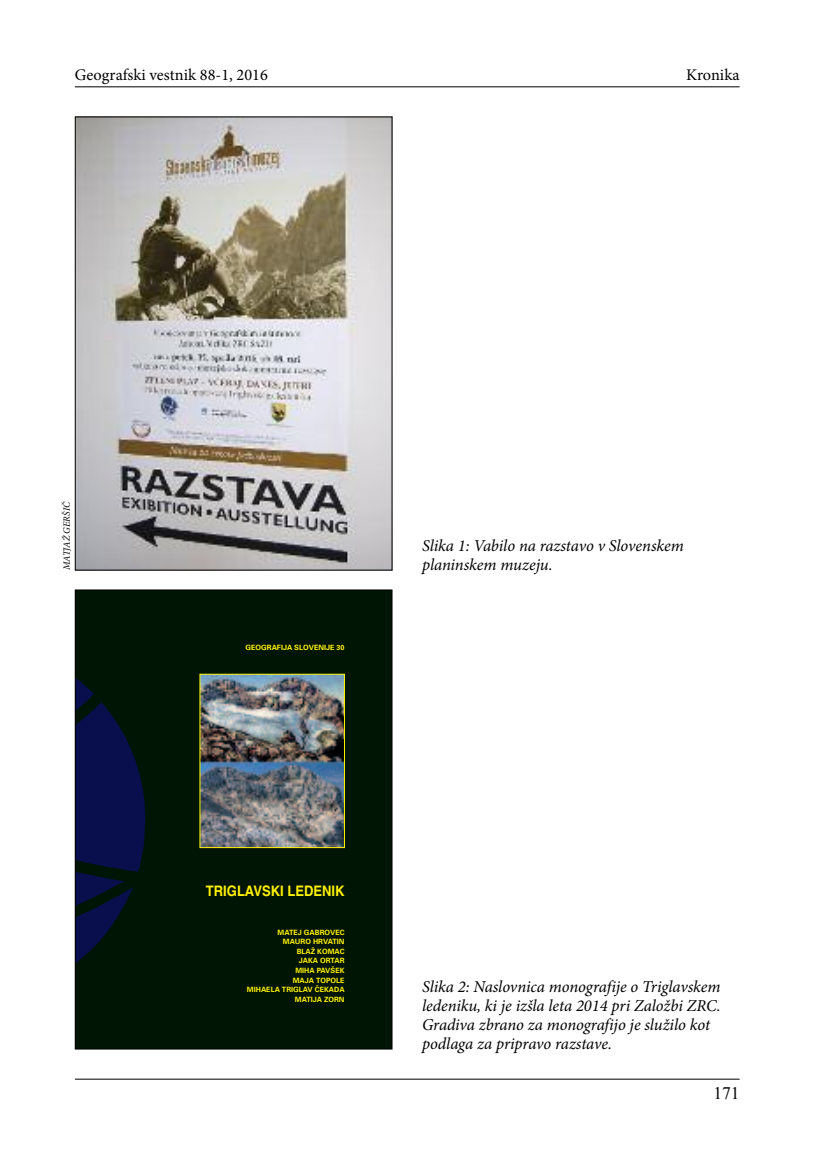
<style>
.page{position:relative;width:819px;height:1166px;background:#fff}
.page>*{position:absolute;margin:0;border:0;box-sizing:border-box;transform-origin:0 0}
.t1{font:17.5px "Times New Roman";color:#000}
.t2{font:italic 16.62px/19.1px "Minion Pro";letter-spacing:-.005em;color:#000}
.t3{font:16.28px "Minion Pro";color:#000}
.t4{font:700 14.53px "SS Helvetica";color:#fff101;scale:.9 1}
.t5{font:italic 9.62px "Minion Pro";color:#000}
.t6{font:700 7.17px/9.6px "SS Univers";color:#fff101;text-align:right}
</style>
<div class="page">
<hr style="left:75px;top:86px;width:665px;height:1px;background:#000">
<hr style="left:75px;top:1079px;width:665px;height:1px;background:#000">
<img style="left:77px;top:119px;width:313px;height:449px">
<div style="left:76px;top:590px;width:316px;height:458px;background:#001504"></div>
<svg style="left:77px;top:679px;width:68px;height:283px"></svg>
<img style="left:201px;top:676px;width:142px;height:170px">
<div style="left:199px;top:674px;width:146px;height:174px;border:1px solid #fff101"></div>
<div style="left:75px;top:589px;width:317px;height:460px;border:1px solid #000"></div>
<p class="t3" style="left:75px;top:68px;width:194px">Geografski vestnik 88-1, 2016</p>
<p class="t3" style="left:686px;top:68px;width:55px">Kronika</p>
<p class="t5" style="left:63px;top:570px;width:70px;rotate:-90deg">MATJAŽ GERŠIČ</p>
<p class="t6" style="left:246px;top:643px;width:101px">GEOGRAFIJA SLOVENIJE 30</p>
<p class="t2" style="left:422px;top:538px;width:263px">Slika 1: Vabilo na razstavo v Slovenskem planinskem muzeju.</p>
<p class="t4" style="left:206px;top:886px;width:156px">TRIGLAVSKI LEDENIK</p>
<p class="t6" style="left:247px;top:928px;width:99px">MATEJ GABROVEC<br>MAURO HRVATIN<br>BLA@ KOMAC<br>JAKA ORTAR<br>MIHA PAVŠEK<br>MAJA TOPOLE<br>MIHAELA TRIGLAV ^EKADA<br>MATIJA ZORN</p>
<p class="t2" style="left:422px;top:978px;width:300px">Slika 2: Naslovnica monografije o Triglavskem ledeniku, ki je izšla leta 2014 pri Založbi ZRC.<br>Gradiva zbrano za monografijo je služilo kot podlaga za pripravo razstave.</p>
<p class="t1" style="left:713px;top:1083px;width:28px">171</p>
</div>
